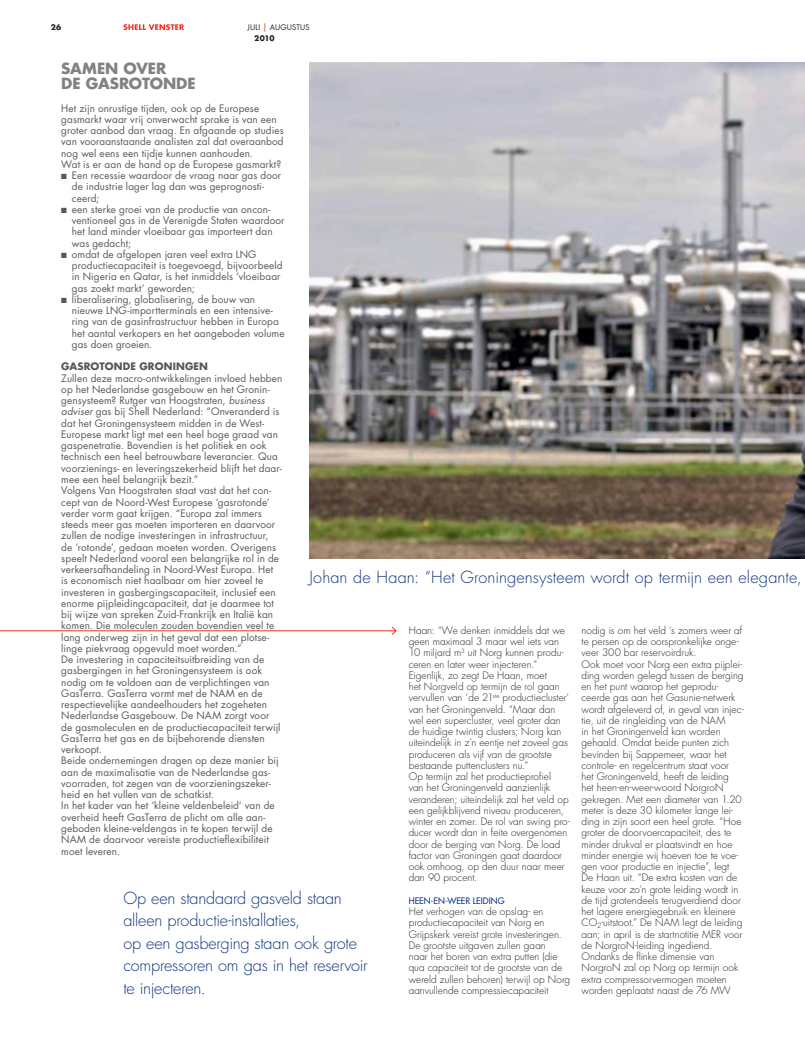
<style>
.page{position:relative;width:805px;height:1053px;background:#fff}
.page>*{position:absolute;margin:0;border:0;box-sizing:border-box;transform-origin:0 0}
.t1{font:300 16.25px/22.5px "Futura";letter-spacing:-.01em;color:#113783}
.t2{font:300 16.25px "Futura";letter-spacing:.01em;color:#113783}
.t3{font:700 15px/15px "Futura";color:#808285}
.t4{font:10px/11.2px "Futura";letter-spacing:.01em;color:#58595b}
.t5{font:300 10px/11.2px "Futura";color:#231f20}
.t6{font:700 10px "Futura";letter-spacing:.015em;color:#58595b}
.t7{font:8.75px "Futura";color:#113783}
.t8{font:7.5px/11.1px "Futura";letter-spacing:.025em;color:#231f20}
.t9{font:700 7.5px "Futura";color:#231f20}
.s1{font-size:8.75px;color:#ee3224}
.s2{font-weight:700}
.s3{font-style:italic}
</style>
<div class="page">
<svg style="left:123px;top:24px;width:61px;height:6px"></svg>
<img style="left:309px;top:62px;width:496px;height:496px">
<hr style="left:0;top:630px;width:396px;height:1px;background:#ee3224">
<svg style="left:391px;top:626px;width:5px;height:9px"></svg>
<p class="t9" style="left:51px;top:24px;width:12px">26</p>
<p class="t8" style="left:254px;top:23px;width:57px;text-indent:-7px">JULI <span class="s1">|</span> AUGUSTUS<br><span class="s2">2010</span></p>
<h2 class="t3" style="left:61px;top:62px;width:136px">SAMEN OVER<br>DE GASROTONDE</h2>
<p class="t4" style="left:61px;top:103px;width:199px">Het zijn onrustige tijden, ook op de Europese</p>
<p class="t4" style="left:61px;top:114px;width:217px">gasmarkt waar vrij onverwacht sprake is van een</p>
<p class="t4" style="left:61px;top:125px;width:224px">groter aanbod dan vraag. En afgaande op studies</p>
<p class="t4" style="left:61px;top:137px;width:224px">van vooraanstaande analisten zal dat overaanbod</p>
<p class="t4" style="left:61px;top:148px;width:193px">nog wel eens een tijdje kunnen aanhouden.</p>
<p class="t4" style="left:61px;top:159px;width:221px">Wat is er aan de hand op de Europese gasmarkt?</p>
<p class="t4" style="left:72px;top:170px;width:211px">Een recessie waardoor de vraag naar gas door</p>
<p class="t4" style="left:72px;top:182px;width:194px">de industrie lager lag dan was geprognosti-</p>
<p class="t4" style="left:72px;top:193px;width:29px">ceerd;</p>
<p class="t4" style="left:72px;top:204px;width:200px">een sterke groei van de productie van oncon-</p>
<p class="t4" style="left:72px;top:215px;width:214px">ventioneel gas in de Verenigde Staten waardoor</p>
<p class="t4" style="left:72px;top:227px;width:202px">het land minder vloeibaar gas importeert dan</p>
<p class="t4" style="left:72px;top:238px;width:61px">was gedacht;</p>
<p class="t4" style="left:72px;top:249px;width:186px">omdat de afgelopen jaren veel extra LNG</p>
<p class="t4" style="left:72px;top:260px;width:212px">productiecapaciteit is toegevoegd, bijvoorbeeld</p>
<p class="t4" style="left:72px;top:272px;width:210px">in Nigeria en Qatar, is het inmiddels ‘vloeibaar</p>
<p class="t4" style="left:72px;top:283px;width:124px">gas zoekt markt’ geworden;</p>
<p class="t4" style="left:72px;top:294px;width:185px">liberalisering, globalisering, de bouw van</p>
<p class="t4" style="left:72px;top:305px;width:202px">nieuwe LNG-importterminals en een intensive-</p>
<p class="t4" style="left:72px;top:317px;width:208px">ring van de gasinfrastructuur hebben in Europa</p>
<p class="t4" style="left:72px;top:328px;width:214px">het aantal verkopers en het aangeboden volume</p>
<p class="t4" style="left:72px;top:339px;width:82px">gas doen groeien.</p>
<p class="t6" style="left:61px;top:362px;width:148px">GASROTONDE GRONINGEN</p>
<p class="t4" style="left:61px;top:373px;width:223px">Zullen deze macro-ontwikkelingen invloed hebben op het Nederlandse gasgebouw en het Gronin&shy;gensysteem? Rutger van Hoogstraten, <span class="s3">business adviser</span> gas bij Shell Nederland: “Onveranderd is dat het Groningensysteem midden in de West-Europese markt ligt met een heel hoge graad van gaspenetratie. Bovendien is het politiek en ook technisch een heel betrouwbare leverancier. Qua voorzienings- en leveringszekerheid blijft het daar&shy;mee een heel belangrijk bezit.”<br>Volgens Van Hoogstraten staat vast dat het con&shy;cept van de Noord-West Europese ‘gasrotonde’ verder vorm gaat krijgen. “Europa zal immers steeds meer gas moeten importeren en daarvoor zullen de nodige investeringen in infrastructuur,<br>de ‘rotonde’, gedaan moeten worden. Overigens speelt Nederland vooral een belangrijke rol in de verkeersafhandeling in Noord-West Europa. Het<br>is economisch niet haalbaar om hier zoveel te investeren in gasbergingscapaciteit, inclusief een enorme pijpleidingcapaciteit, dat je daarmee tot bij wijze van spreken Zuid-Frankrijk en Italië kan komen. Die moleculen zouden bovendien veel te lang onderweg zijn in het geval dat een plotse&shy;linge piekvraag opgevuld moet worden.”<br>De investering in capaciteitsuitbreiding van de gasbergingen in het Groningensysteem is ook nodig om te voldoen aan de verplichtingen van GasTerra. GasTerra vormt met de NAM en de respectievelijke aandeelhouders het zogeheten Nederlandse Gasgebouw. De NAM zorgt voor de gasmoleculen en de productiecapaciteit terwijl GasTerra het gas en de bijbehorende diensten verkoopt.<br>Beide ondernemingen dragen op deze manier bij aan de maximalisatie van de Nederlandse gas&shy;voorraden, tot zegen van de voorzieningszeker&shy;heid en het vullen van de schatkist.<br>In het kader van het ‘kleine veldenbeleid’ van de overheid heeft GasTerra de plicht om alle aan&shy;geboden kleine-veldengas in te kopen terwijl de NAM de daarvoor vereiste productieflexibiliteit moet leveren.</p>
<h1 class="t2" style="left:309px;top:569px;width:494px">Johan de Haan: “Het Groningensysteem wordt op termijn een elegante,</h1>
<p class="t5" style="left:581px;top:625px;width:164px">nodig is om het veld ’s zomers weer af te persen op de oorspronkelijke onge&shy;veer 300 bar reservoirdruk.<br>Ook moet voor Norg een extra pijplei&shy;ding worden gelegd tussen de berging en het punt waarop het geprodu&shy;ceerde gas aan het Gasunie-netwerk wordt afgeleverd of, in geval van injec&shy;tie, uit de ringleiding van de NAM<br>in het Groningenveld kan worden gehaald. Omdat beide punten zich bevinden bij Sappemeer, waar het controle- en regelcentrum staat voor het Groningenveld, heeft de leiding<br>het heen-en-weer-woord NorgroN gekregen. Met een diameter van 1.20 meter is deze 30 kilometer lange lei&shy;ding in zijn soort een heel grote. “Hoe groter de doorvoercapaciteit, des te minder drukval er plaatsvindt en hoe minder energie wij hoeven toe te voe&shy;gen voor productie en injectie”, legt De Haan uit. “De extra kosten van de keuze voor zo’n grote leiding wordt in de tijd grotendeels terugverdiend door het lagere energiegebruik en kleinere CO<sub>2</sub>-uitstoot.” De NAM legt de leiding aan; in april is de startnotitie MER voor de NorgroN-leiding ingediend.<br>Ondanks de flinke dimensie van NorgroN zal op Norg op termijn ook extra compressorvermogen moeten worden geplaatst naast de 76 MW</p>
<p class="t5" style="left:409px;top:625px;width:163px">Haan: “We denken inmiddels dat we geen maximaal 3 maar wel iets van 10 miljard m<sup>3</sup> uit Norg kunnen produ&shy;ceren en later weer injecteren.” Eigenlijk, zo zegt De Haan, moet<br>het Norgveld op termijn de rol gaan vervullen van ‘de 21<sup>ste</sup> productiecluster’ van het Groningenveld. “Maar dan wel een supercluster, veel groter dan de huidige twintig clusters; Norg kan uiteindelijk in z’n eentje net zoveel gas produceren als vijf van de grootste bestaande puttenclusters nu.”<br>Op termijn zal het productieprofiel<br>van het Groningenveld aanzienlijk veranderen; uiteindelijk zal het veld op een gelijkblijvend niveau produceren, winter en zomer. De rol van swing pro&shy;ducer wordt dan in feite overgenomen door de berging van Norg. De load factor van Groningen gaat daardoor ook omhoog, op den duur naar meer dan 90 procent.</p>
<p class="t7" style="left:409px;top:896px;width:97px">HEEN-EN-WEER LEIDING</p>
<p class="t5" style="left:409px;top:906px;width:163px">Het verhogen van de opslag- en productiecapaciteit van Norg en Grijpskerk vereist grote investeringen.<br>De grootste uitgaven zullen gaan<br>naar het boren van extra putten (die qua capaciteit tot de grootste van de wereld zullen behoren) terwijl op Norg aanvullende compressiecapaciteit</p>
<h1 class="t1" style="left:123px;top:888px;width:246px">Op een standaard gasveld staan alleen productie-installaties,<br>op een gasberging staan ook grote compressoren om gas in het reservoir te injecteren.</h1>
</div>
